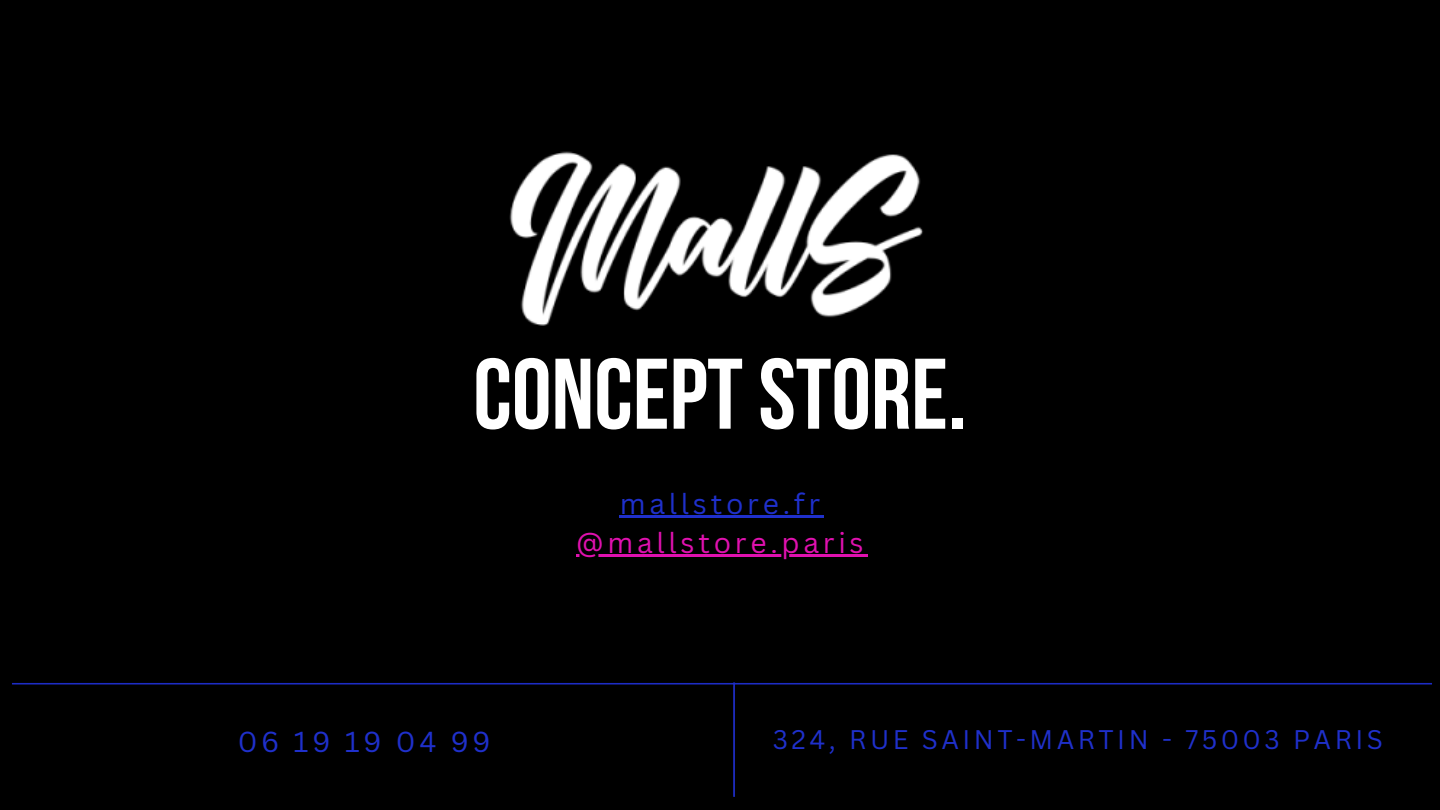
<style>
.page{position:relative;width:1440px;height:810px;background:#000}
.page>*{position:absolute;margin:0;border:0;box-sizing:border-box;transform-origin:0 0}
.t1{font:700 100px "Bebas Neue";color:#fff}
.t2{font:28.2px "Canva Sans";letter-spacing:.135em;color:#e011af}
.t3{font:28.2px "Canva Sans";letter-spacing:.135em;color:#1f30cb}
.t4{font:28.1px "Canva Sans";letter-spacing:.135em;color:#1f30cb}
.t5{font:26.2px "Canva Sans";letter-spacing:.135em;color:#1f30cb}
</style>
<div class="page">
<img style="left:509px;top:151px;width:414px;height:175px">
<img style="left:12px;top:682px;width:1420px;height:115px">
<hr style="left:620px;top:515px;width:204px;height:2px;background:#1f30cb">
<hr style="left:576px;top:554px;width:291px;height:2px;background:#e011af">
<p class="t1" style="left:473px;top:354px;width:495px">CONCEPTSTORE.</p>
<p class="t3" style="left:620px;top:484px;width:202px">mallstore.fr</p>
<p class="t2" style="left:576px;top:523px;width:289px">@mallstore.paris</p>
<p class="t4" style="left:238px;top:722px;width:254px">06 19 19 04 99</p>
<h1 class="t5" style="left:773px;top:721px;width:611px">324, RUE SAINT-MARTIN - 75003 PARIS</h1>
</div>
